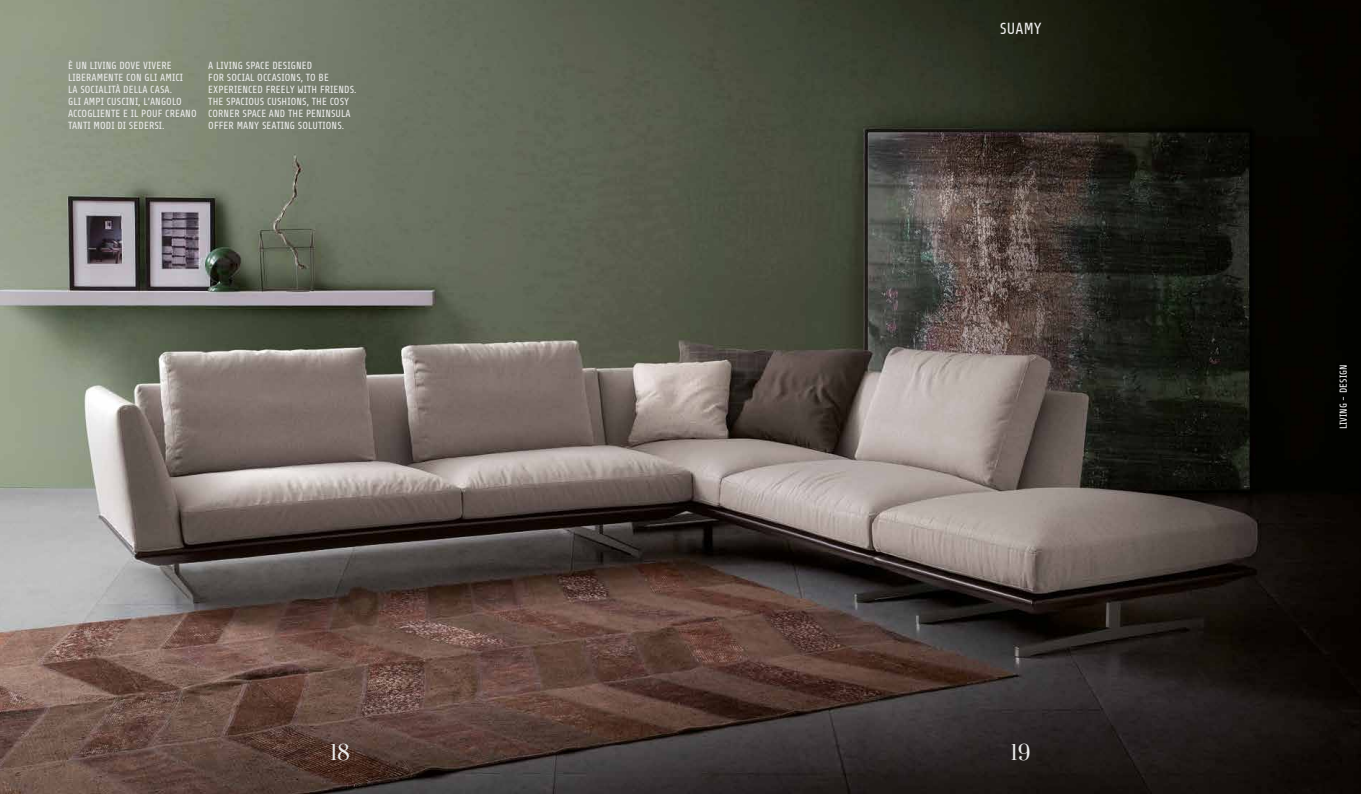
<style>
.page{position:relative;width:1361px;height:794px;background:#fff}
.page>*{position:absolute;margin:0;border:0;box-sizing:border-box;transform-origin:0 0}
.t1{font:20px "Prata";color:#ededed}
.t2{font:16px "Share";letter-spacing:.01em;color:#ededed}
.t3{font:10.3px/12.1px "Share";letter-spacing:.01em;color:#ededed}
.t4{font:10px "Share";letter-spacing:.01em;color:#fff}
</style>
<div class="page">
<img style="left:0;top:0;width:1361px;height:794px">
<p class="t3" style="left:68px;top:59px;width:130px">È UN LIVING DOVE VIVERE<br>LIBERAMENTE CON GLI AMICI<br>LA SOCIALITÀ DELLA CASA.<br>GLI AMPI CUSCINI, L’ANGOLO<br>ACCOGLIENTE E IL POUF CREANO<br>TANTI MODI DI SEDERSI.</p>
<p class="t3" style="left:208px;top:59px;width:150px">A LIVING SPACE DESIGNED<br>FOR SOCIAL OCCASIONS, TO BE<br>EXPERIENCED FREELY WITH FRIENDS.<br>THE SPACIOUS CUSHIONS, THE COSY<br>CORNER SPACE AND THE PENINSULA<br>OFFER MANY SEATING SOLUTIONS.</p>
<h2 class="t2" style="left:999px;top:20px;width:44px">SUAMY</h2>
<h1 class="t1" style="left:330px;top:740px;width:21px">18</h1>
<h1 class="t1" style="left:1011px;top:740px;width:21px">19</h1>
<p class="t4" style="left:1338px;top:429px;width:66px;rotate:-90deg">LIVING - DESIGN</p>
</div>
